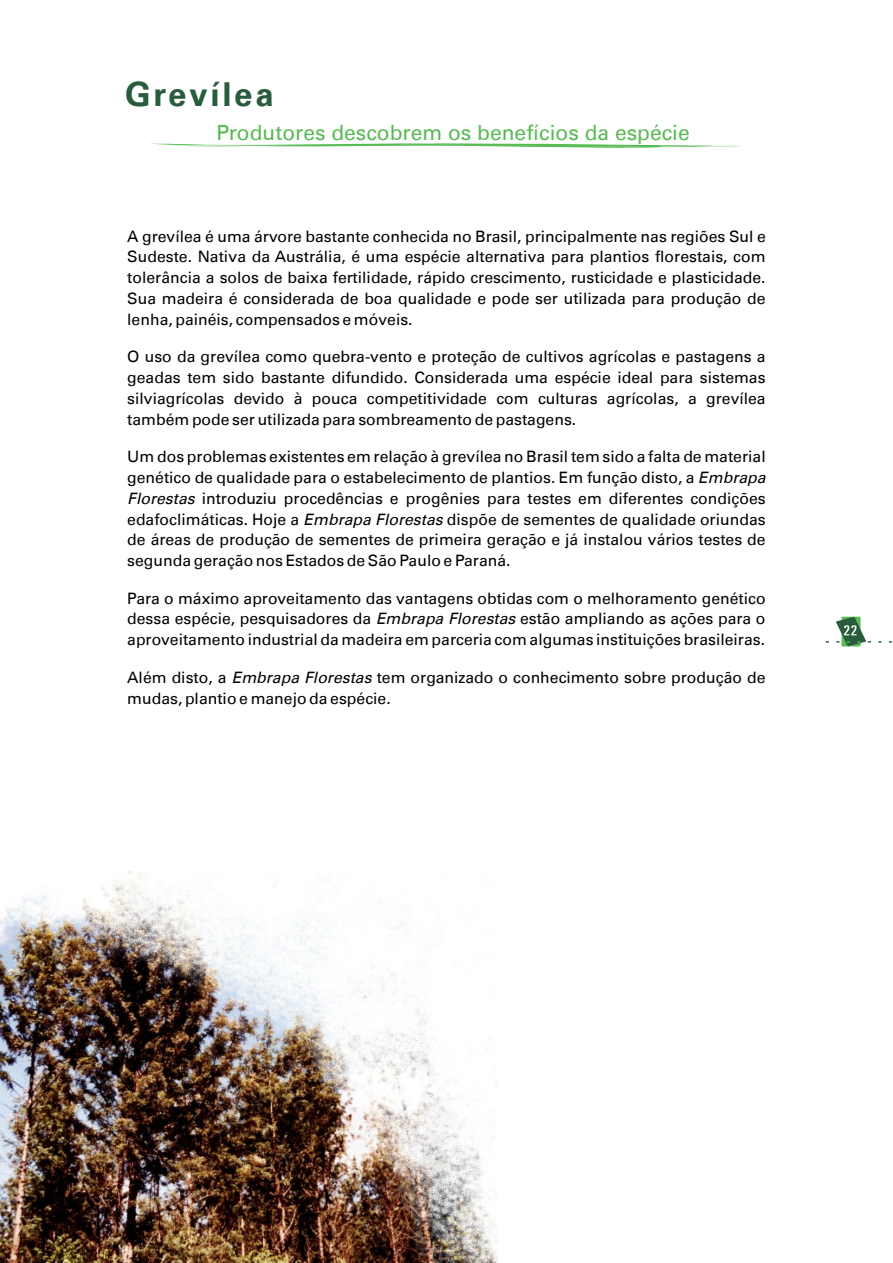
<style>
.page{position:relative;width:893px;height:1263px;background:#fff}
.page>*{position:absolute;margin:0;border:0;box-sizing:border-box;transform-origin:0 0}
.t1{font:700 33px "Univers LT";letter-spacing:.085em;color:#295c3d}
.t2{font:21px "Univers LT";color:#57ba52}
.t3{font:15.75px/20.7px "Univers LT";color:#000;text-align:justify}
.s1{font-style:italic}
</style>
<div class="page">
<img style="left:0;top:872px;width:497px;height:391px">
<svg style="left:826px;top:617px;width:66px;height:29px"></svg>
<svg style="left:150px;top:143px;width:593px;height:5px"></svg>
<p class="t1" style="left:125px;top:82px;width:150px">Grevílea</p>
<p class="t2" style="left:216px;top:125px;width:475px">Produtores descobrem os benefícios da espécie</p>
<p class="t3" style="left:127px;top:227px;width:640px">A grevílea é uma árvore bastante conhecida no Brasil, principalmente nas regiões Sul e Sudeste. Nativa da Austrália, é uma espécie alternativa para plantios florestais, com tolerância a solos de baixa fertilidade, rápido crescimento, rusticidade e plasticidade.<br>Sua madeira é considerada de boa qualidade e pode ser utilizada para produção de lenha, painéis, compensados e móveis.</p>
<p class="t3" style="left:127px;top:348px;width:640px">O uso da grevílea como quebra-vento e proteção de cultivos agrícolas e pastagens a geadas tem sido bastante difundido. Considerada uma espécie ideal para sistemas silviagrícolas devido à pouca competitividade com culturas agrícolas, a grevílea também pode ser utilizada para sombreamento de pastagens.</p>
<p class="t3" style="left:127px;top:448px;width:640px">Um dos problemas existentes em relação à grevílea no Brasil tem sido a falta de material genético de qualidade para o estabelecimento de plantios. Em função disto, a <span class="s1">Embrapa Florestas</span> introduziu procedências e progênies para testes em diferentes condições edafoclimáticas. Hoje a <span class="s1">Embrapa Florestas</span> dispõe de sementes de qualidade oriundas de áreas de produção de sementes de primeira geração e já instalou vários testes de segunda geração nos Estados de São Paulo e Paraná.</p>
<p class="t3" style="left:127px;top:589px;width:640px">Para o máximo aproveitamento das vantagens obtidas com o melhoramento genético dessa espécie, pesquisadores da <span class="s1">Embrapa Florestas</span> estão ampliando as ações para o aproveitamento industrial da madeira em parceria com algumas instituições brasileiras.</p>
<p class="t3" style="left:127px;top:668px;width:640px">Além disto, a <span class="s1">Embrapa Florestas</span> tem organizado o conhecimento sobre produção de mudas, plantio e manejo da espécie.</p>
</div>
